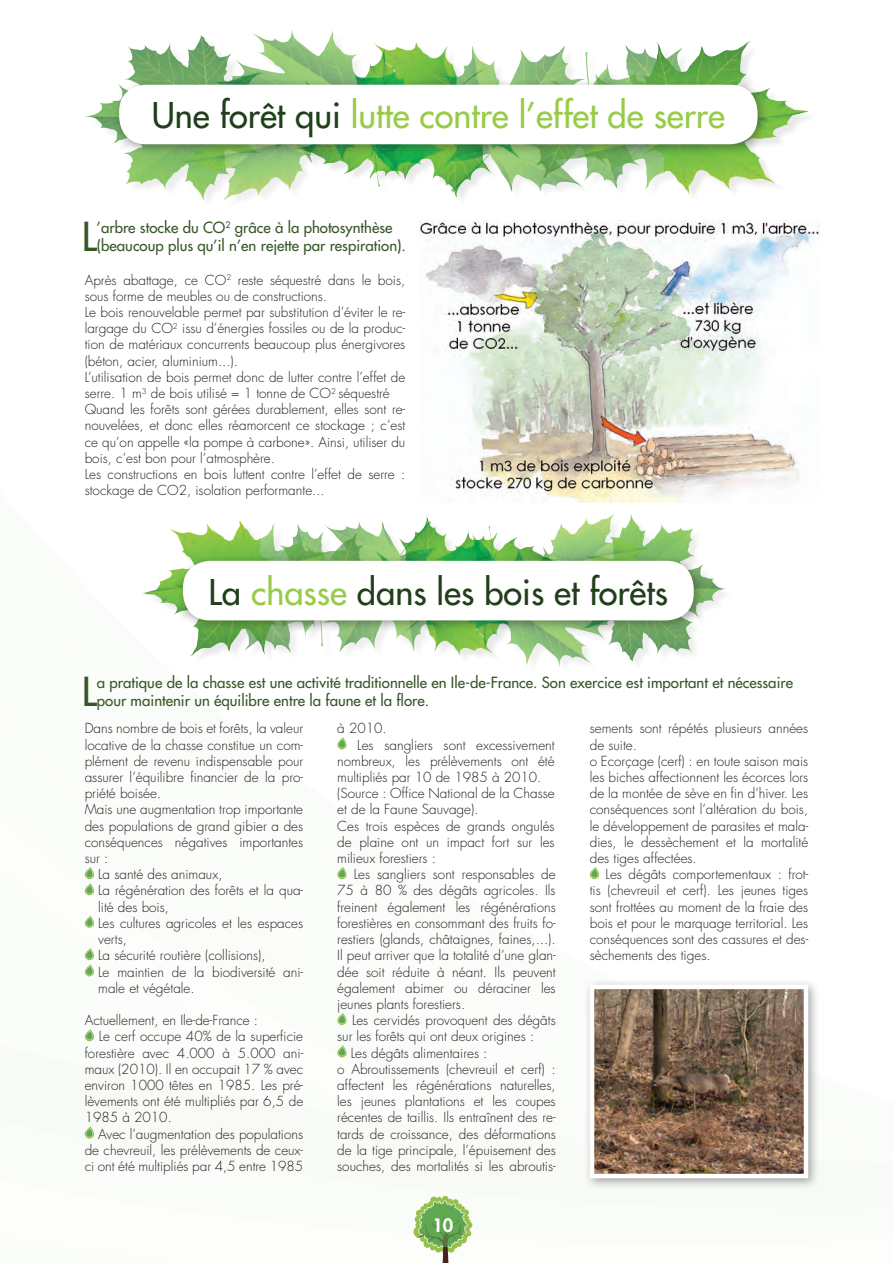
<style>
.page{position:relative;width:893px;height:1263px;background:#fff}
.page>*{position:absolute;margin:0;border:0;box-sizing:border-box;transform-origin:0 0}
.t1{font:38.85px "Futura";color:#385729}
.t2{font:34.5px "Futura";color:#99cb4a}
.t3{font:34.5px "Futura";color:#203f1a}
.t4{font:800 18px "Futura";color:#fff}
.t5{font:15px/18px "Futura";color:#385729}
.t6{font:300 13.5px/16.2px "Futura";color:#231f20}
.s1{color:#203f1a}
.s2{color:#99cb4a}
</style>
<div class="page">
<svg style="left:84px;top:867px;width:10px;height:28px"></svg>
<svg style="left:84px;top:915px;width:10px;height:12px"></svg>
<svg style="left:84px;top:948px;width:10px;height:28px"></svg>
<svg style="left:84px;top:1029px;width:10px;height:12px"></svg>
<svg style="left:84px;top:1126px;width:10px;height:12px"></svg>
<svg style="left:337px;top:737px;width:9px;height:12px"></svg>
<svg style="left:337px;top:867px;width:9px;height:12px"></svg>
<svg style="left:337px;top:1013px;width:9px;height:11px"></svg>
<svg style="left:337px;top:1045px;width:9px;height:12px"></svg>
<svg style="left:589px;top:867px;width:10px;height:12px"></svg>
<img style="left:419px;top:221px;width:400px;height:281px">
<img style="left:86px;top:30px;width:723px;height:169px">
<img style="left:143px;top:514px;width:583px;height:152px">
<div style="left:113px;top:79px;width:656px;height:77px;background:#231f20;opacity:.4"></div>
<div style="left:119px;top:85px;width:638px;height:59px;background:#fff;border-radius:27px"></div>
<div style="left:177px;top:554px;width:528px;height:78px;background:#231f20;opacity:.4"></div>
<div style="left:183px;top:560px;width:510px;height:60px;background:#fff;border-radius:27px"></div>
<div style="left:583px;top:978px;width:237px;height:212px;background:#231f20;opacity:.4"></div>
<img style="left:594px;top:989px;width:208px;height:183px">
<div style="left:589px;top:984px;width:218px;height:193px;border:4px solid #fff"></div>
<svg style="left:413px;top:1195px;width:59px;height:67px"></svg>
<h2 class="t2" style="left:152px;top:93px;width:574px"><span class="s1">Une forêt qui</span> lutte contre l’effet de serre</h2>
<h1 class="t1" style="left:82px;top:211px;width:16px">L</h1>
<p class="t5" style="left:97px;top:218px;width:310px">’arbre stocke du CO<sup>2</sup> grâce à la photosynthèse (beaucoup plus qu’il n’en rejette par respiration).</p>
<p class="t6" style="left:85px;top:272px;width:322px">Après abattage, ce CO<sup>2</sup> reste séquestré dans le bois, sous forme de meubles ou de constructions.<br>Le bois renouvelable permet par substitution d’éviter le re&shy;largage du CO<sup>2</sup> issu d’énergies fossiles ou de la produc&shy;tion de matériaux concurrents beaucoup plus énergivores (béton, acier, aluminium...).<br>L’utilisation de bois permet donc de lutter contre l’effet de serre. 1 m<sup>3</sup> de bois utilisé = 1 tonne de CO<sup>2</sup> séquestré Quand les forêts sont gérées durablement, elles sont re&shy;nouvelées, et donc elles réamorcent ce stockage ; c’est ce qu’on appelle «la pompe à carbone». Ainsi, utiliser du bois, c’est bon pour l’atmosphère.<br>Les constructions en bois luttent contre l’effet de serre : stockage de CO2, isolation performante...</p>
<h2 class="t3" style="left:208px;top:570px;width:460px">La <span class="s2">chasse</span> dans les bois et forêts</h2>
<h1 class="t1" style="left:82px;top:666px;width:16px">L</h1>
<p class="t5" style="left:97px;top:673px;width:697px">a pratique de la chasse est une activité traditionnelle en Ile-de-France. Son exercice est important et nécessaire pour maintenir un équilibre entre la faune et la flore.</p>
<p class="t6" style="left:85px;top:720px;width:220px">Dans nombre de bois et forêts, la valeur</p>
<p class="t6" style="left:85px;top:736px;width:220px">locative de la chasse constitue un com-</p>
<p class="t6" style="left:85px;top:752px;width:220px">plément de revenu indispensable pour</p>
<p class="t6" style="left:85px;top:769px;width:220px">assurer l’équilibre financier de la pro-</p>
<p class="t6" style="left:85px;top:785px;width:78px">priété boisée.</p>
<p class="t6" style="left:85px;top:801px;width:220px">Mais une augmentation trop importante</p>
<p class="t6" style="left:85px;top:817px;width:220px">des populations de grand gibier a des</p>
<p class="t6" style="left:85px;top:833px;width:220px">conséquences négatives importantes</p>
<p class="t6" style="left:85px;top:850px;width:25px">sur :</p>
<p class="t6" style="left:98px;top:866px;width:126px">La santé des animaux,</p>
<p class="t6" style="left:98px;top:882px;width:206px">La régénération des forêts et la qua-</p>
<p class="t6" style="left:98px;top:898px;width:72px">lité des bois,</p>
<p class="t6" style="left:98px;top:914px;width:206px">Les cultures agricoles et les espaces</p>
<p class="t6" style="left:98px;top:931px;width:30px">verts,</p>
<p class="t6" style="left:98px;top:947px;width:169px">La sécurité routière (collisions),</p>
<p class="t6" style="left:98px;top:963px;width:206px">Le maintien de la biodiversité ani-</p>
<p class="t6" style="left:98px;top:979px;width:98px">male et végétale.</p>
<p class="t6" style="left:85px;top:1012px;width:175px">Actuellement, en Ile-de-France :</p>
<p class="t6" style="left:99px;top:1028px;width:206px">Le cerf occupe 40% de la superficie</p>
<p class="t6" style="left:85px;top:1044px;width:220px">forestière avec 4.000 à 5.000 ani-</p>
<p class="t6" style="left:85px;top:1060px;width:220px">maux (2010). Il en occupait 17 % avec</p>
<p class="t6" style="left:85px;top:1076px;width:220px">environ 1000 têtes en 1985. Les pré-</p>
<p class="t6" style="left:85px;top:1093px;width:220px">lèvements ont été multipliés par 6,5 de</p>
<p class="t6" style="left:85px;top:1109px;width:89px">1985 à 2010.</p>
<p class="t6" style="left:98px;top:1125px;width:206px">Avec l’augmentation des populations</p>
<p class="t6" style="left:85px;top:1141px;width:220px">de chevreuil, les prélèvements de ceux-</p>
<p class="t6" style="left:85px;top:1157px;width:220px">ci ont été multipliés par 4,5 entre 1985</p>
<p class="t6" style="left:337px;top:720px;width:51px">à 2010.</p>
<p class="t6" style="left:357px;top:736px;width:199px">Les sangliers sont excessivement</p>
<p class="t6" style="left:337px;top:752px;width:219px">nombreux, les prélèvements ont été</p>
<p class="t6" style="left:337px;top:769px;width:206px">multipliés par 10 de 1985 à 2010.</p>
<p class="t6" style="left:337px;top:785px;width:219px">(Source : Office National de la Chasse</p>
<p class="t6" style="left:337px;top:801px;width:143px">et de la Faune Sauvage).</p>
<p class="t6" style="left:337px;top:817px;width:219px">Ces trois espèces de grands ongulés</p>
<p class="t6" style="left:337px;top:833px;width:219px">de plaine ont un impact fort sur les</p>
<p class="t6" style="left:337px;top:850px;width:100px">milieux forestiers :</p>
<p class="t6" style="left:353px;top:866px;width:203px">Les sangliers sont responsables de</p>
<p class="t6" style="left:337px;top:882px;width:220px">75 à 80 % des dégâts agricoles. Ils</p>
<p class="t6" style="left:337px;top:898px;width:220px">freinent également les régénérations</p>
<p class="t6" style="left:337px;top:914px;width:220px">forestières en consommant des fruits fo-</p>
<p class="t6" style="left:337px;top:931px;width:220px">restiers (glands, châtaignes, faines,...).</p>
<p class="t6" style="left:337px;top:947px;width:220px">Il peut arriver que la totalité d’une glan-</p>
<p class="t6" style="left:337px;top:963px;width:220px">dée soit réduite à néant. Ils peuvent</p>
<p class="t6" style="left:337px;top:979px;width:220px">également abimer ou déraciner les</p>
<p class="t6" style="left:337px;top:995px;width:129px">jeunes plants forestiers.</p>
<p class="t6" style="left:352px;top:1012px;width:205px">Les cervidés provoquent des dégâts</p>
<p class="t6" style="left:337px;top:1028px;width:198px">sur les forêts qui ont deux origines :</p>
<p class="t6" style="left:350px;top:1044px;width:138px">Les dégâts alimentaires :</p>
<p class="t6" style="left:337px;top:1060px;width:220px">o Abroutissements (chevreuil et cerf) :</p>
<p class="t6" style="left:337px;top:1076px;width:220px">affectent les régénérations naturelles,</p>
<p class="t6" style="left:337px;top:1093px;width:220px">les jeunes plantations et les coupes</p>
<p class="t6" style="left:337px;top:1109px;width:220px">récentes de taillis. Ils entraînent des re-</p>
<p class="t6" style="left:337px;top:1125px;width:220px">tards de croissance, des déformations</p>
<p class="t6" style="left:337px;top:1141px;width:220px">de la tige principale, l’épuisement des</p>
<p class="t6" style="left:337px;top:1157px;width:220px">souches, des mortalités si les abroutis-</p>
<h3 class="t4" style="left:432px;top:1212px;width:22px">10</h3>
<p class="t6" style="left:589px;top:720px;width:220px">sements sont répétés plusieurs années de suite.<br>o Ecorçage (cerf) : en toute saison mais les biches affectionnent les écorces lors de la montée de sève en fin d’hiver. Les conséquences sont l’altération du bois, le développement de parasites et mala&shy;dies, le dessèchement et la mortalité des tiges affectées.</p>
<p class="t6" style="left:589px;top:866px;width:220px;text-align:justify;text-indent:16px">Les dégâts comportementaux : frot&shy;tis (chevreuil et cerf). Les jeunes tiges sont frottées au moment de la fraie des bois et pour le marquage territorial. Les conséquences sont des cassures et des&shy;sèchements des tiges.</p>
</div>
